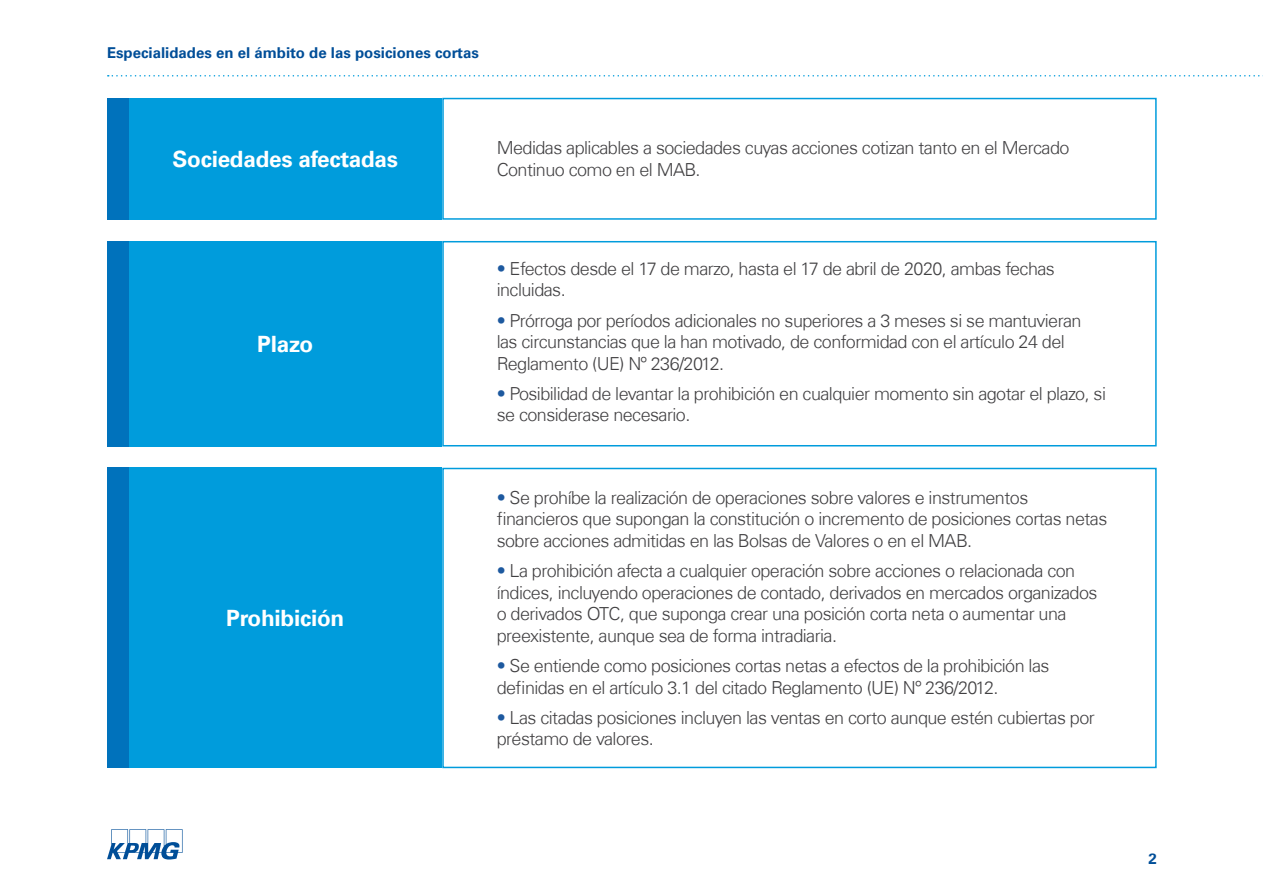
<style>
.page{position:relative;width:1263px;height:893px;background:#fff}
.page>*{position:absolute;margin:0;border:0;box-sizing:border-box;transform-origin:0 0}
.t1{font:700 22.5px "Universfor KPMG";letter-spacing:-.01em;color:#fff}
.t2{font:300 18px/21.6px "Universfor KPMG";letter-spacing:-.03em;color:#414042}
.t3{font:700 15px "Universfor KPMG";color:#004e98}
.s1{color:#1d599f}
</style>
<div class="page">
<svg style="left:108px;top:75px;width:1155px;height:2px"></svg>
<svg style="left:107px;top:829px;width:76px;height:30px"></svg>
<div style="left:128px;top:98px;width:314px;height:122px;background:#009cdc"></div>
<div style="left:128px;top:241px;width:314px;height:205px;background:#009cdc"></div>
<div style="left:128px;top:468px;width:314px;height:300px;background:#009cdc"></div>
<div style="left:107px;top:98px;width:21px;height:122px;background:#0072bc"></div>
<div style="left:107px;top:241px;width:21px;height:205px;background:#0072bc"></div>
<div style="left:107px;top:468px;width:21px;height:300px;background:#0072bc"></div>
<div style="left:442px;top:98px;width:715px;height:122px;border:2px solid #009cdc"></div>
<div style="left:442px;top:241px;width:715px;height:205px;border:2px solid #009cdc"></div>
<div style="left:442px;top:468px;width:715px;height:300px;border:2px solid #009cdc"></div>
<p class="t3" style="left:107px;top:44px;width:373px">Especialidades en el ámbito de las posiciones cortas</p>
<p class="t1" style="left:172px;top:146px;width:227px">Sociedades afectadas</p>
<p class="t2" style="left:497px;top:137px;width:574px">Medidas aplicables a sociedades cuyas acciones cotizan tanto en el Mercado<br>Continuo como en el MAB.</p>
<p class="t1" style="left:257px;top:331px;width:58px">Plazo</p>
<p class="t1" style="left:226px;top:605px;width:120px">Prohibición</p>
<p class="t2" style="left:497px;top:258px;width:560px"><span class="s1">•</span> Efectos desde el 17 de marzo, hasta el 17 de abril de 2020, ambas fechas incluidas.</p>
<p class="t2" style="left:497px;top:309px;width:586px"><span class="s1">•</span> Prórroga por períodos adicionales no superiores a 3 meses si se mantuvieran las circunstancias que la han motivado, de conformidad con el artículo 24 del<br>Reglamento (UE) Nº 236/2012.</p>
<p class="t2" style="left:497px;top:383px;width:611px"><span class="s1">•</span> Posibilidad de levantar la prohibición en cualquier momento sin agotar el plazo, si se considerase necesario.</p>
<p class="t2" style="left:497px;top:486px;width:612px"><span class="s1">•</span> Se prohíbe la realización de operaciones sobre valores e instrumentos financieros que supongan la constitución o incremento de posiciones cortas netas sobre acciones admitidas en las Bolsas de Valores o en el MAB.</p>
<p class="t2" style="left:497px;top:560px;width:602px"><span class="s1">•</span> La prohibición afecta a cualquier operación sobre acciones o relacionada con índices, incluyendo operaciones de contado, derivados en mercados organizados o derivados OTC, que suponga crear una posición corta neta o aumentar una preexistente, aunque sea de forma intradiaria.</p>
<p class="t2" style="left:497px;top:655px;width:554px"><span class="s1">•</span> Se entiende como posiciones cortas netas a efectos de la prohibición las definidas en el artículo 3.1 del citado Reglamento (UE) Nº 236/2012.</p>
<p class="t2" style="left:497px;top:706px;width:600px"><span class="s1">•</span> Las citadas posiciones incluyen las ventas en corto aunque estén cubiertas por préstamo de valores.</p>
<p class="t3" style="left:1148px;top:850px;width:10px">2</p>
</div>
